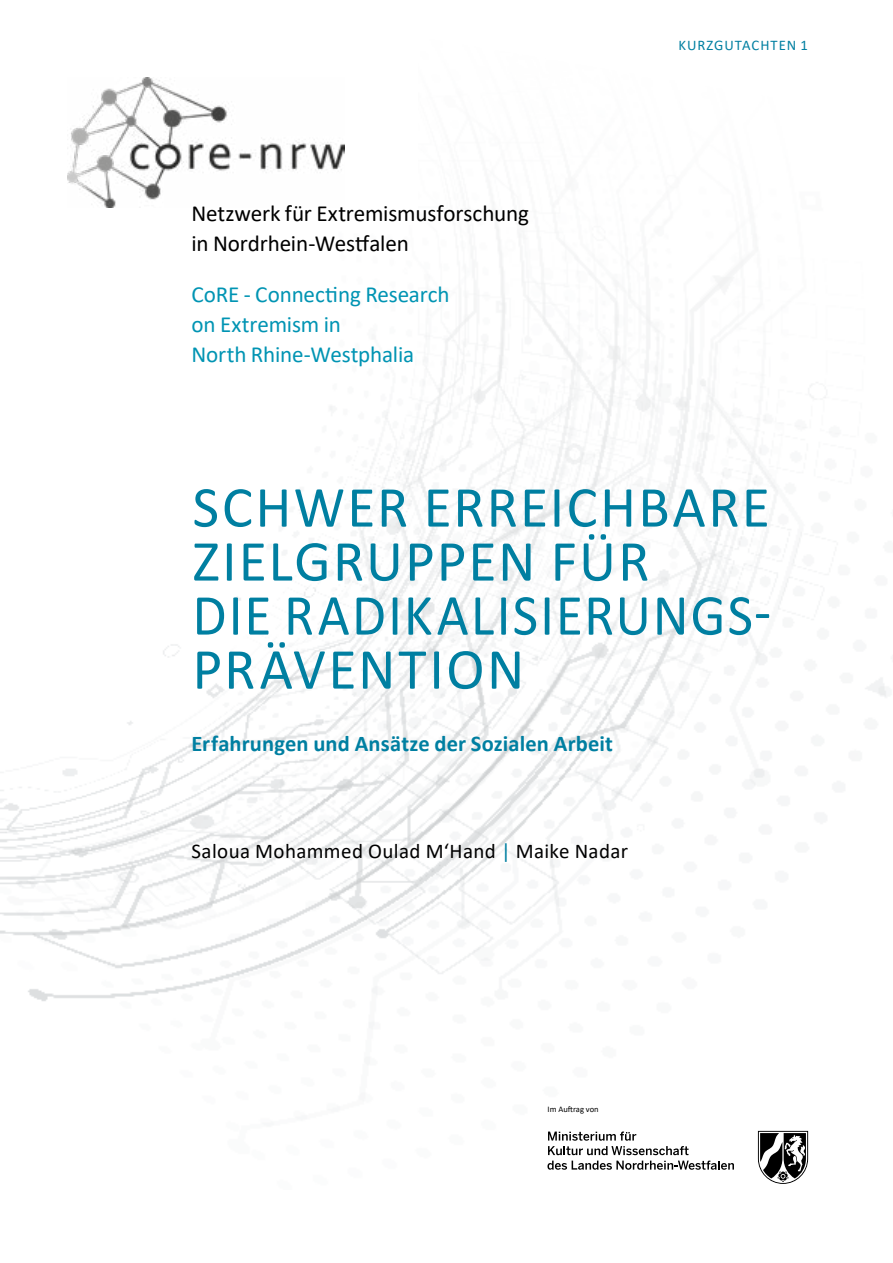
<style>
.page{position:relative;width:893px;height:1263px;background:#fff}
.page>*{position:absolute;margin:0;border:0;box-sizing:border-box;transform-origin:0 0}
.t1{font:58.5px/54px "Calibri";letter-spacing:.035em;color:#007fa1}
.t2{font:23.1px/29.7px "Calibri";letter-spacing:-.01em;color:#0094b3}
.t3{font:23.1px/29.7px "Calibri";letter-spacing:-.005em;color:#000}
.t4{font:700 22.5px "Calibri";letter-spacing:.005em;color:#007fa1}
.t5{font:21px "Calibri";letter-spacing:.015em;color:#000}
.t6{font:14.7px "Calibri";letter-spacing:.06em;color:#007fa1}
.t7{font:8.55px "Calibri";color:#000}
.s1{color:#007fa1}
</style>
<div class="page">
<img style="left:0;top:203px;width:887px;height:958px">
<svg style="left:758px;top:1131px;width:50px;height:53px"></svg>
<svg style="left:547px;top:1131px;width:187px;height:39px"></svg>
<div style="left:0;top:0;width:418px;height:224px;background:#fff"></div>
<img style="left:67px;top:78px;width:278px;height:130px">
<p class="t3" style="left:191px;top:198px;width:339px">Netzwerk für Extremismusforschung in Nordrhein-Westfalen</p>
<p class="t2" style="left:191px;top:279px;width:260px">CoRE - Connecting Research on Extremism in<br>North Rhine-Westphalia</p>
<p class="t6" style="left:679px;top:35px;width:131px">KURZGUTACHTEN 1</p>
<p class="t1" style="left:192px;top:479px;width:580px">SCHWER ERREICHBARE<br>ZIELGRUPPEN FÜR<br>DIE RADIKALISIERUNGS-<br>PRÄVENTION</p>
<p class="t4" style="left:191px;top:727px;width:423px">Erfahrungen und Ansätze der Sozialen Arbeit</p>
<p class="t5" style="left:191px;top:836px;width:438px">Saloua Mohammed Oulad M‘Hand <span class="s1">|</span> Maike Nadar</p>
<p class="t7" style="left:547px;top:1104px;width:53px">Im Auftrag von</p>
</div>
